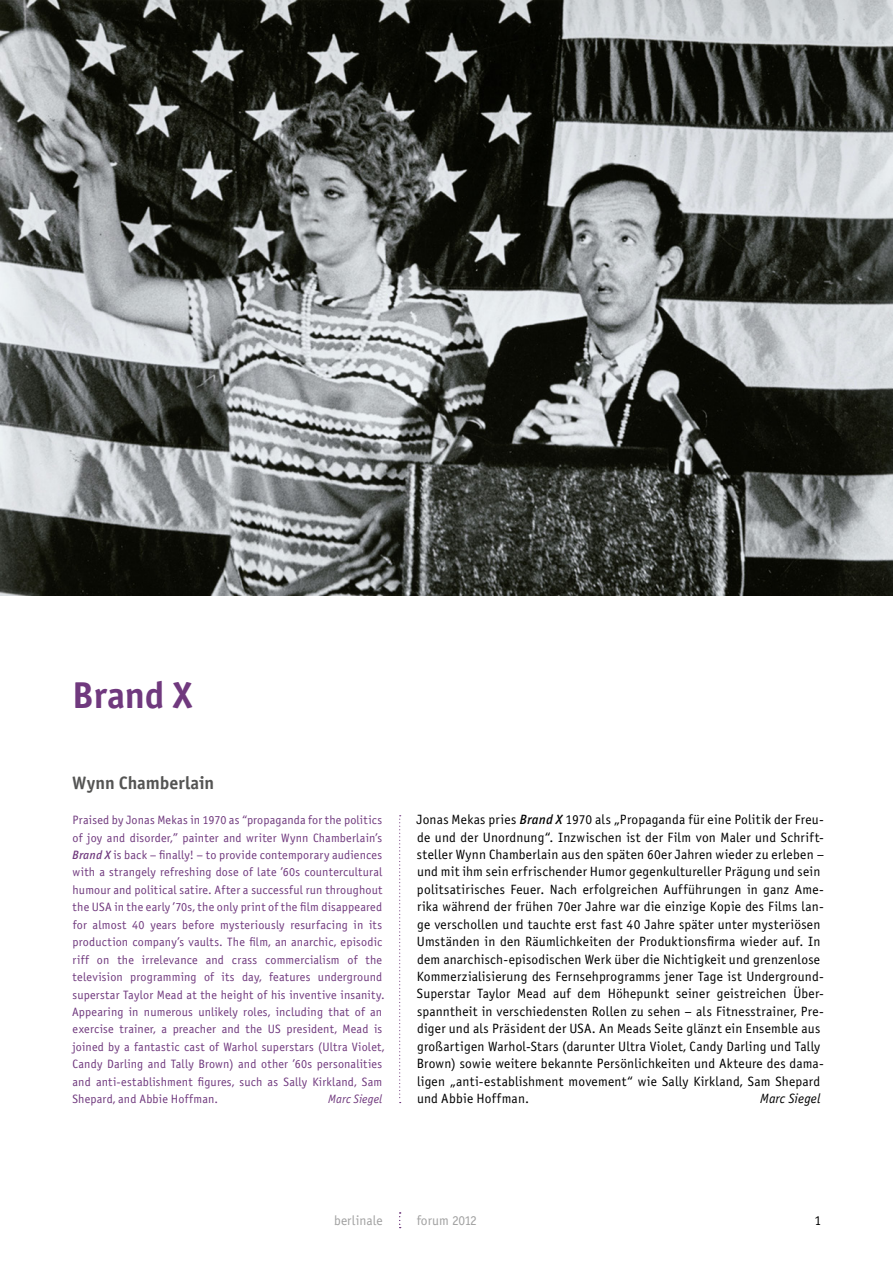
<style>
.page{position:relative;width:893px;height:1263px;background:#fff}
.page>*{position:absolute;margin:0;border:0;box-sizing:border-box;transform-origin:0 0}
.t1{font:37.5px "Officina Sans Bold ITC";letter-spacing:-.005em;color:#70397e}
.t2{font:18px "Officina Sans Bold ITC";color:#545453}
.t3{font:13.5px/17.4px "Officina Sans Book ITC";letter-spacing:.015em;color:#000}
.t4{font:13.5px "Officina Sans Book ITC";color:#a1a1a1}
.t5{font:italic 13.5px "Officina Sans Book ITC";letter-spacing:.01em;color:#000}
.t6{font:12.15px/17.4px "Officina Sans Book ITC";letter-spacing:.015em;color:#70397e}
.t7{font:italic 12.15px "Officina Sans Book ITC";letter-spacing:.005em;color:#70397e}
.s1{font-family:"Officina Sans Medium ITC";font-style:italic}
</style>
<div class="page">
<svg style="left:399px;top:1212px;width:2px;height:16px"></svg>
<img style="left:0;top:0;width:893px;height:595px">
<svg style="left:399px;top:815px;width:2px;height:288px"></svg>
<h1 class="t1" style="left:72px;top:672px;width:121px">Brand X</h1>
<h2 class="t2" style="left:72px;top:772px;width:143px">Wynn Chamberlain</h2>
<p class="t6" style="left:72px;top:811px;width:314px">Praised by Jonas Mekas in 1970 as “propaganda for the politics of joy and disorder,” painter and writer Wynn Chamberlain’s <span class="s1">Brand X</span> is back – finally! – to provide contemporary audiences with a strangely refreshing dose of late ’60s countercultural humour and political satire. After a successful run throughout the USA in the early ’70s, the only print of the film disappeared for almost 40 years before mysteriously resurfacing in its production company’s vaults. The film, an anarchic, episodic riff on the irrelevance and crass commercialism of the television programming of its day, features underground superstar Taylor Mead at the height of his inventive insanity.<br>Appearing in numerous unlikely roles, including that of an exercise trainer, a preacher and the US president, Mead is joined by a fantastic cast of Warhol superstars (Ultra Violet, Candy Darling and Tally Brown) and other ’60s personalities and anti-establishment figures, such as Sally Kirkland, Sam Shepard, and Abbie Hoffman.</p>
<p class="t7" style="left:328px;top:1092px;width:56px">Marc Siegel</p>
<p class="t3" style="left:416px;top:811px;width:409px">Jonas Mekas pries <span class="s1">Brand X</span> 1970 als „Propaganda für eine Politik der Freu&shy;de und der Unordnung“. Inzwischen ist der Film von Maler und Schrift&shy;steller Wynn Chamberlain aus den späten 60er Jahren wieder zu erleben – und mit ihm sein erfrischender Humor gegenkultureller Prägung und sein politsatirisches Feuer. Nach erfolgreichen Aufführungen in ganz Ame&shy;rika während der frühen 70er Jahre war die einzige Kopie des Films lan&shy;ge verschollen und tauchte erst fast 40 Jahre später unter mysteriösen Umständen in den Räumlichkeiten der Produktionsfirma wieder auf. In dem anarchisch-episodischen Werk über die Nichtigkeit und grenzenlose Kommerzialisierung des Fernsehprogramms jener Tage ist Underground-Superstar Taylor Mead auf dem Höhepunkt seiner geistreichen Über&shy;spanntheit in verschiedensten Rollen zu sehen – als Fitnesstrainer, Pre&shy;diger und als Präsident der USA. An Meads Seite glänzt ein Ensemble aus großartigen Warhol-Stars (darunter Ultra Violet, Candy Darling und Tally Brown) sowie weitere bekannte Persönlichkeiten und Akteure des dama&shy;ligen „anti-establishment movement“ wie Sally Kirkland, Sam Shepard und Abbie Hoffman.</p>
<p class="t5" style="left:760px;top:1091px;width:62px">Marc Siegel</p>
<p class="t4" style="left:334px;top:1213px;width:50px">berlinale</p>
<p class="t4" style="left:417px;top:1213px;width:62px">forum 2012</p>
<p class="t3" style="left:815px;top:1212px;width:8px">1</p>
</div>
